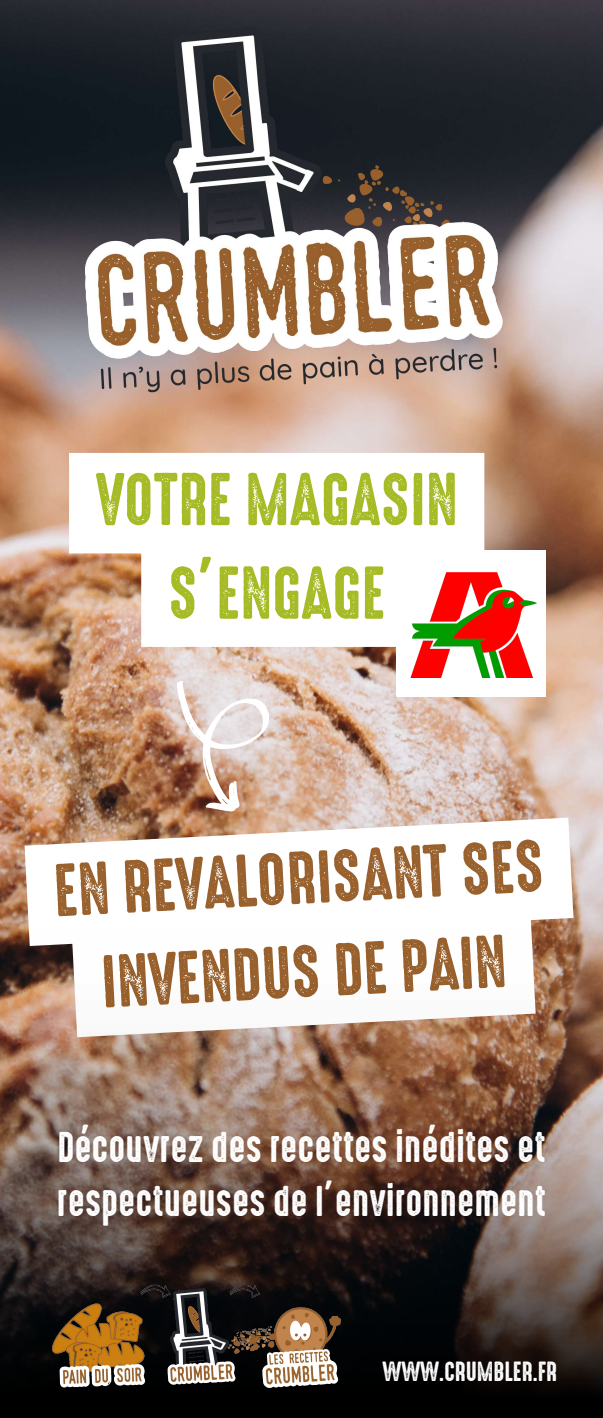
<style>
.page{position:relative;width:603px;height:1418px;background:#fff}
.page>*{position:absolute;margin:0;border:0;box-sizing:border-box;transform-origin:0 0}
.t1{font:67.22px/93.5px "High Voltage Rough";color:#99612d;text-align:center}
.t2{font:67.22px/93.5px "High Voltage Rough";color:#a7bb26;text-align:center}
.t3{font:38.6px/54px "High Voltage Rough";color:#fff}
.t4{font:24.9px "High Voltage Rough";color:#fff}
</style>
<div class="page">
<img style="left:0;top:0;width:602px;height:931px">
<img style="left:86px;top:24px;width:416px;height:374px">
<svg style="left:177px;top:681px;width:92px;height:130px"></svg>
<svg style="left:25px;top:817px;width:548px;height:114px"></svg>
<img style="left:0;top:931px;width:602px;height:486px">
<img style="left:53px;top:1283px;width:287px;height:103px">
<svg style="left:69px;top:453px;width:415px;height:194px"></svg>
<div style="left:396px;top:550px;width:149px;height:147px;background:#fff"></div>
<img style="left:410px;top:572px;width:126px;height:105px">
<h1 class="t2" style="left:96px;top:455px;width:363px">VOTRE MAGASIN<br>S’ENGAGE</h1>
<h1 class="t1" style="left:51px;top:847px;width:492px;rotate:-3deg">EN REVALORISANT SES<br>INVENDUS DE PAIN</h1>
<p class="t3" style="left:57px;top:1121px;width:490px">Découvrez des recettes inédites et respectueuses de l’environnement</p>
<p class="t4" style="left:382px;top:1358px;width:176px">WWW.CRUMBLER.FR</p>
</div>
